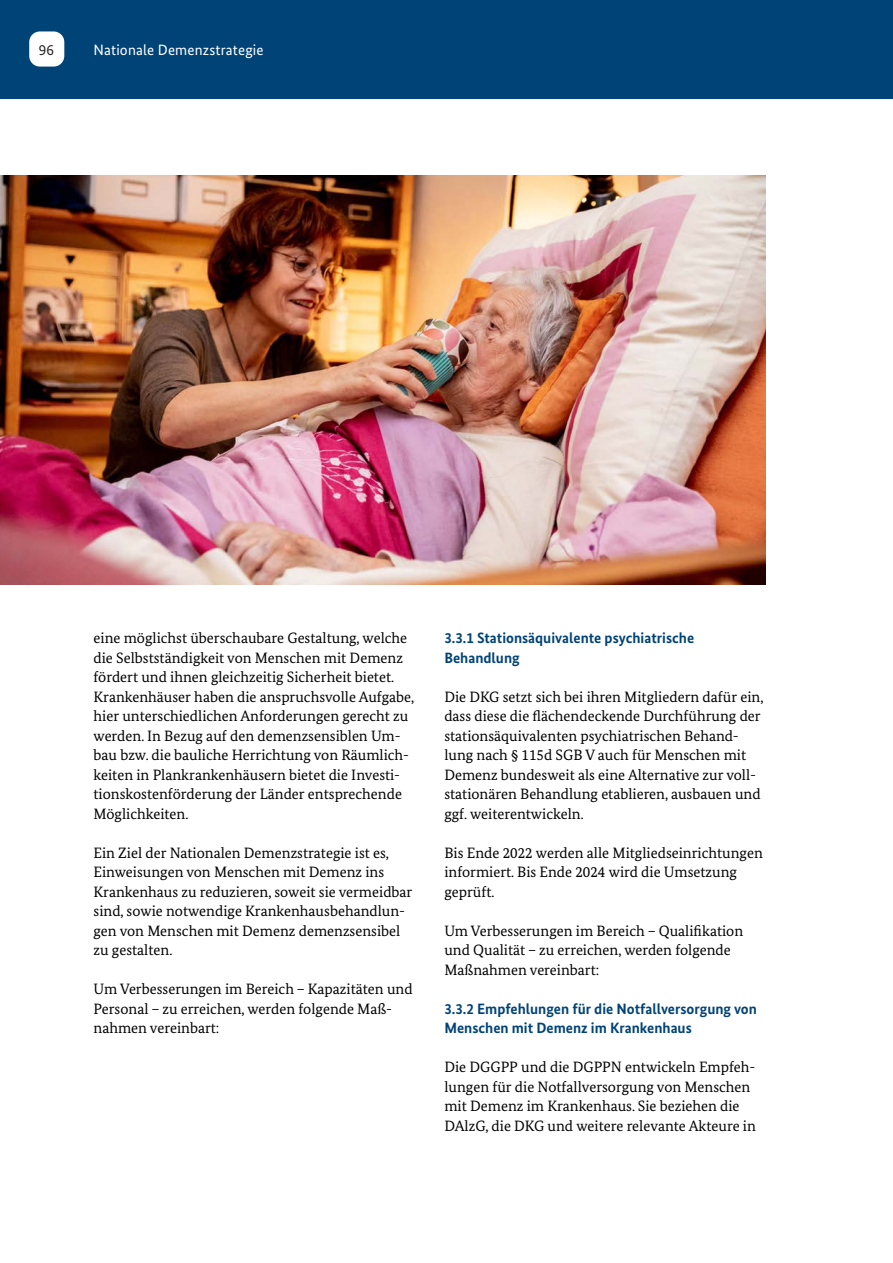
<style>
.page{position:relative;width:893px;height:1263px;background:#fff}
.page>*{position:absolute;margin:0;border:0;box-sizing:border-box;transform-origin:0 0}
.t1{font:15px/19.5px "Bundes Serif";color:#000}
.t2{font:700 15px/19.5px "Bundes Sans";color:#004377}
.t3{font:15px "Bundes Sans";letter-spacing:.01em;color:#fff}
.t4{font:15px "Bundes Sans";color:#282827}
</style>
<div class="page">
<div style="left:0;top:0;width:893px;height:98px;background:#004377"></div>
<div style="left:29px;top:31px;width:35px;height:36px;background:#fff;border-radius:11px"></div>
<img style="left:0;top:175px;width:765px;height:410px">
<p class="t4" style="left:39px;top:41px;width:16px">96</p>
<p class="t3" style="left:94px;top:41px;width:172px">Nationale Demenzstrategie</p>
<p class="t1" style="left:94px;top:628px;width:322px">eine möglichst überschaubare Gestaltung, welche die Selbstständigkeit von Menschen mit Demenz fördert und ihnen gleichzeitig Sicherheit bietet.<br>Krankenhäuser haben die anspruchsvolle Aufgabe, hier unterschiedlichen Anforderungen gerecht zu werden. In Bezug auf den demenzsensiblen Um&shy;bau bzw. die bauliche Herrichtung von Räumlich&shy;keiten in Plankrankenhäusern bietet die Investi&shy;tionskostenförderung der Länder entsprechende Möglichkeiten.</p>
<p class="t1" style="left:94px;top:843px;width:320px">Ein Ziel der Nationalen Demenzstrategie ist es, Einweisungen von Menschen mit Demenz ins Krankenhaus zu reduzieren, soweit sie vermeidbar sind, sowie notwendige Krankenhausbehandlun&shy;gen von Menschen mit Demenz demenzsensibel zu gestalten.</p>
<p class="t1" style="left:94px;top:979px;width:321px">Um Verbesserungen im Bereich – Kapazitäten und<br>Personal – zu erreichen, werden folgende Maß&shy;nahmen vereinbart:</p>
<h5 class="t2" style="left:444px;top:628px;width:251px">3.3.1 Stationsäquivalente psychiatrische<br>Behandlung</h5>
<p class="t1" style="left:444px;top:687px;width:321px">Die DKG setzt sich bei ihren Mitgliedern dafür ein, dass diese die flächendeckende Durchführung der stationsäquivalenten psychiatrischen Behand&shy;lung nach § 115d SGB V auch für Menschen mit Demenz bundesweit als eine Alternative zur voll&shy;stationären Behandlung etablieren, ausbauen und ggf. weiterentwickeln.</p>
<p class="t1" style="left:444px;top:843px;width:320px">Bis Ende 2022 werden alle Mitgliedseinrichtungen informiert. Bis Ende 2024 wird die Umsetzung geprüft.</p>
<p class="t1" style="left:444px;top:921px;width:300px">Um Verbesserungen im Bereich – Qualifikation und Qualität – zu erreichen, werden folgende<br>Maßnahmen vereinbart:</p>
<h5 class="t2" style="left:444px;top:999px;width:314px">3.3.2 Empfehlungen für die Notfallversorgung von<br>Menschen mit Demenz im Krankenhaus</h5>
<p class="t1" style="left:444px;top:1057px;width:313px">Die DGGPP und die DGPPN entwickeln Empfeh&shy;lungen für die Notfallversorgung von Menschen mit Demenz im Krankenhaus. Sie beziehen die DAlzG, die DKG und weitere relevante Akteure in</p>
</div>
